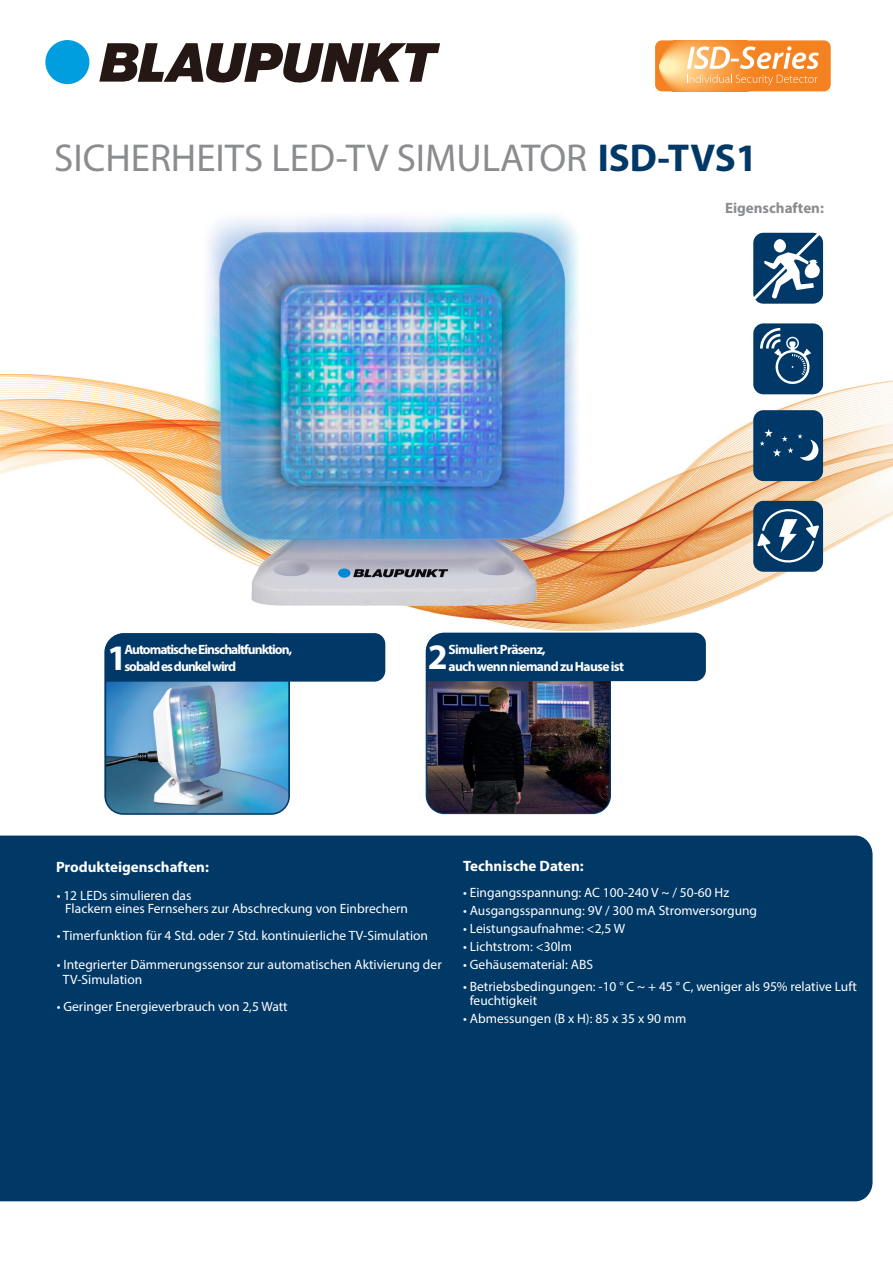
<style>
.page{position:relative;width:893px;height:1263px;background:#fff}
.page>*{position:absolute;margin:0;border:0;box-sizing:border-box;transform-origin:0 0}
.t1{font:39px "Myriad Pro";color:#8a8c8f}
.t2{font:700 36px "Myriad Pro";color:#fff}
.t3{font:700 15px "Myriad Pro";color:#fff}
.t4{font:700 15px "Myriad Pro";color:#8a8c8f}
.t5{font:13.5px "Myriad Pro";color:#fff}
.t6{font:700 13.5px "Myriad Pro";letter-spacing:-.07em;color:#fff}
.t7{font:700 13.5px "Myriad Pro";letter-spacing:-.05em;color:#fff}
.s1{font-weight:700;color:#003867}
</style>
<div class="page">
<div style="left:0;top:835px;width:872px;height:366px;background:#003866"></div>
<img style="left:0;top:374px;width:893px;height:253px">
<div style="left:45px;top:40px;width:44px;height:44px;background:#009ede;border-radius:50%"></div>
<svg style="left:99px;top:43px;width:341px;height:40px"></svg>
<svg style="left:655px;top:40px;width:176px;height:51px;background:#f8a75b"></svg>
<img style="left:151px;top:214px;width:483px;height:451px">
<img style="left:426px;top:633px;width:280px;height:180px">
<div style="left:753px;top:410px;width:70px;height:71px;background:#003867;border-radius:10px"></div>
<div style="left:753px;top:323px;width:70px;height:71px;background:#003867;border-radius:10px"></div>
<div style="left:753px;top:501px;width:70px;height:71px;background:#003867;border-radius:10px"></div>
<svg style="left:760px;top:328px;width:51px;height:56px"></svg>
<svg style="left:753px;top:232px;width:71px;height:72px"></svg>
<svg style="left:760px;top:429px;width:58px;height:32px"></svg>
<svg style="left:757px;top:509px;width:62px;height:54px"></svg>
<img style="left:105px;top:633px;width:280px;height:181px">
<p class="t1" style="left:54px;top:134px;width:705px">SICHERHEITS LED-TV SIMULATOR <span class="s1">ISD-TVS1</span></p>
<p class="t4" style="left:725px;top:198px;width:100px">Eigenschaften:</p>
<p class="t6" style="left:124px;top:641px;width:169px">Automatische Einschaltfunktion,</p>
<p class="t6" style="left:124px;top:657px;width:113px">sobald es dunkel wird</p>
<p class="t7" style="left:449px;top:641px;width:99px">Simuliert Präsenz,</p>
<p class="t7" style="left:449px;top:657px;width:177px">auch wenn niemand zu Hause ist</p>
<h2 class="t2" style="left:107px;top:634px;width:21px">1</h2>
<h2 class="t2" style="left:428px;top:634px;width:21px">2</h2>
<p class="t3" style="left:56px;top:857px;width:154px">Produkteigenschaften:</p>
<p class="t3" style="left:463px;top:856px;width:122px">Technische Daten:</p>
<p class="t5" style="left:57px;top:887px;width:136px">• 12 LEDs simulieren das</p>
<p class="t5" style="left:65px;top:900px;width:344px">Flackern eines Fernsehers zur Abschreckung von Einbrechern</p>
<p class="t5" style="left:57px;top:927px;width:373px">• Timerfunktion für 4 Std. oder 7 Std. kontinuierliche TV-Simulation</p>
<p class="t5" style="left:57px;top:956px;width:387px">• Integrierter Dämmerungssensor zur automatischen Aktivierung der</p>
<p class="t5" style="left:63px;top:971px;width:81px">TV-Simulation</p>
<p class="t5" style="left:57px;top:998px;width:232px">• Geringer Energieverbrauch von 2,5 Watt</p>
<p class="t5" style="left:463px;top:884px;width:268px">• Eingangsspannung: AC 100-240 V ~ / 50-60 Hz</p>
<p class="t5" style="left:463px;top:902px;width:295px">• Ausgangsspannung: 9V / 300 mA Stromversorgung</p>
<p class="t5" style="left:463px;top:920px;width:163px">• Leistungsaufnahme: &lt;2,5 W</p>
<p class="t5" style="left:463px;top:938px;width:110px">• Lichtstrom: &lt;30lm</p>
<p class="t5" style="left:463px;top:956px;width:131px">• Gehäusematerial: ABS</p>
<p class="t5" style="left:463px;top:978px;width:395px">• Betriebsbedingungen: -10 ° C ~ + 45 ° C, weniger als 95% relative Luft</p>
<p class="t5" style="left:470px;top:992px;width:69px">feuchtigkeit</p>
<p class="t5" style="left:463px;top:1010px;width:225px">• Abmessungen (B x H): 85 x 35 x 90 mm</p>
</div>
